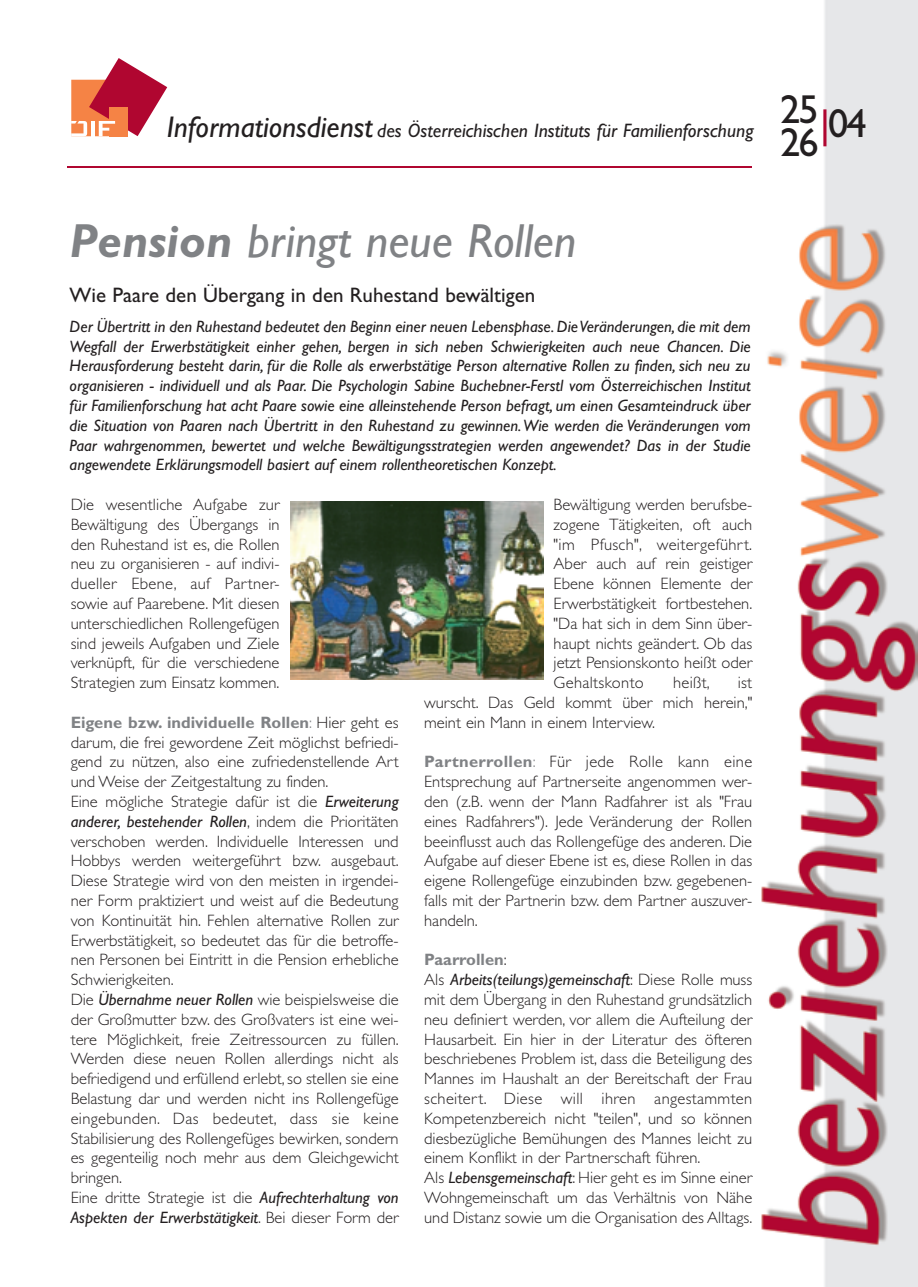
<style>
.page{position:relative;width:918px;height:1287px;background:#fff}
.page>*{position:absolute;margin:0;border:0;box-sizing:border-box;transform-origin:0 0}
.t1{font:italic 48px "Gill Sans";color:#808285}
.t2{font:40.5px/33px "Gill Sans";color:#231f20}
.t3{font:21px "Gill Sans";color:#231f20}
.t4{font:italic 19.5px "Gill Sans";color:#231f20}
.t5{font:300 16.5px/19.8px "Gill Sans";color:#231f20;text-align:justify}
.t6{font:italic 16.5px/19.8px "Gill Sans";color:#231f20;text-align:justify}
.s1{font-size:30px}
.s2{color:#b00630}
.s3{font-weight:700}
.s4{font-weight:700;color:#808285}
.s5{color:#808285}
.s6{font-weight:400;font-style:italic}
</style>
<div class="page">
<img style="left:761px;top:0;width:156px;height:1287px">
<hr style="left:68px;top:166px;width:684px;height:2px;background:#b00630">
<img style="left:290px;top:501px;width:253px;height:179px">
<svg style="left:71px;top:58px;width:96px;height:78px"></svg>
<h2 class="t2" style="left:780px;top:98px;width:40px">25<br>26</h2>
<p class="t4" style="left:167px;top:124px;width:588px"><span class="s1">Informationsdienst</span> des Österreichischen Instituts für Familienforschung</p>
<h2 class="t2" style="left:820px;top:112px;width:48px"><span class="s2">|</span>04</h2>
<h1 class="t1" style="left:70px;top:225px;width:508px"><span class="s3">Pension</span> bringt neue Rollen</h1>
<p class="t3" style="left:70px;top:288px;width:467px">Wie Paare den Übergang in den Ruhestand bewältigen</p>
<p class="t6" style="left:70px;top:318px;width:683px">Der Übertritt in den Ruhestand bedeutet den Beginn einer neuen Lebensphase. Die Veränderungen, die mit dem Wegfall der Erwerbstätigkeit einher gehen, bergen in sich neben Schwierigkeiten auch neue Chancen. Die Herausforderung besteht darin, für die Rolle als erwerbstätige Person alternative Rollen zu finden, sich neu zu organisieren - individuell und als Paar. Die Psychologin Sabine Buchebner-Ferstl vom Österreichischen Institut für Familienforschung hat acht Paare sowie eine alleinstehende Person befragt, um einen Gesamteindruck über die Situation von Paaren nach Übertritt in den Ruhestand zu gewinnen.Wie werden die Veränderungen vom Paar wahrgenommen, bewertet und welche Bewältigungsstrategien werden angewendet? Das in der Studie angewendete Erklärungsmodell basiert auf einem rollentheoretischen Konzept.</p>
<p class="t5" style="left:71px;top:496px;width:210px">Die wesentliche Aufgabe zur Bewältigung des Übergangs in den Ruhestand ist es, die Rollen neu zu organisieren - auf indivi&shy;dueller Ebene, auf Partner&shy;sowie auf Paarebene. Mit diesen unterschiedlichen Rollengefügen sind jeweils Aufgaben und Ziele verknüpft, für die verschiedene Strategien zum Einsatz kommen.</p>
<p class="t5" style="left:71px;top:714px;width:330px;text-align:left"><span class="s4">Eigene bzw. individuelle Rollen</span><span class="s5">:</span> Hier geht es darum, die frei gewordene Zeit möglichst befriedi&shy;gend zu nützen, also eine zufriedenstellende Art und Weise der Zeitgestaltung zu finden.<br>Eine mögliche Strategie dafür ist die <span class="s6">Erweiterung anderer, bestehender Rollen</span>, indem die Prioritäten verschoben werden. Individuelle Interessen und Hobbys werden weitergeführt bzw. ausgebaut.<br>Diese Strategie wird von den meisten in irgendei&shy;ner Form praktiziert und weist auf die Bedeutung von Kontinuität hin. Fehlen alternative Rollen zur Erwerbstätigkeit, so bedeutet das für die betroffe&shy;nen Personen bei Eintritt in die Pension erhebliche Schwierigkeiten.<br>Die <span class="s6">Übernahme neuer Rollen</span> wie beispielsweise die der Großmutter bzw. des Großvaters ist eine wei&shy;tere Möglichkeit, freie Zeitressourcen zu füllen.<br>Werden diese neuen Rollen allerdings nicht als befriedigend und erfüllend erlebt, so stellen sie eine Belastung dar und werden nicht ins Rollengefüge eingebunden. Das bedeutet, dass sie keine Stabilisierung des Rollengefüges bewirken, sondern es gegenteilig noch mehr aus dem Gleichgewicht bringen.<br>Eine dritte Strategie ist die <span class="s6">Aufrechterhaltung von Aspekten der Erwerbstätigkeit</span>. Bei dieser Form der</p>
<p class="t5" style="left:554px;top:496px;width:200px">Bewältigung werden berufsbe&shy;zogene Tätigkeiten, oft auch "im Pfusch", weitergeführt.<br>Aber auch auf rein geistiger Ebene können Elemente der Erwerbstätigkeit fortbestehen. "Da hat sich in dem Sinn über&shy;haupt nichts geändert. Ob das jetzt Pensionskonto heißt oder Gehaltskonto</p>
<p class="t5" style="left:673px;top:674px;width:38px">heißt,</p>
<p class="t5" style="left:424px;top:674px;width:330px;text-indent:313px">ist wurscht. Das Geld kommt über mich herein," meint ein Mann in einem Interview.</p>
<p class="t5" style="left:424px;top:754px;width:330px"><span class="s4">Partnerrollen</span><span class="s5">:</span> Für jede Rolle kann eine Entsprechung auf Partnerseite angenommen wer&shy;den (z.B. wenn der Mann Radfahrer ist als "Frau eines Radfahrers"). Jede Veränderung der Rollen beeinflusst auch das Rollengefüge des anderen. Die Aufgabe auf dieser Ebene ist es, diese Rollen in das eigene Rollengefüge einzubinden bzw. gegebenen&shy;falls mit der Partnerin bzw. dem Partner auszuver&shy;handeln.</p>
<p class="t5" style="left:424px;top:952px;width:330px;text-align:left"><span class="s4">Paarrollen</span>:<br>Als <span class="s6">Arbeits(teilungs)gemeinschaft</span>: Diese Rolle muss mit dem Übergang in den Ruhestand grundsätzlich neu definiert werden, vor allem die Aufteilung der Hausarbeit. Ein hier in der Literatur des öfteren beschriebenes Problem ist, dass die Beteiligung des Mannes im Haushalt an der Bereitschaft der Frau scheitert. Diese will ihren angestammten Kompetenzbereich nicht "teilen", und so können diesbezügliche Bemühungen des Mannes leicht zu einem Konflikt in der Partnerschaft führen.<br>Als <span class="s6">Lebensgemeinschaft</span>: Hier geht es im Sinne einer Wohngemeinschaft um das Verhältnis von Nähe und Distanz sowie um die Organisation des Alltags.</p>
</div>
